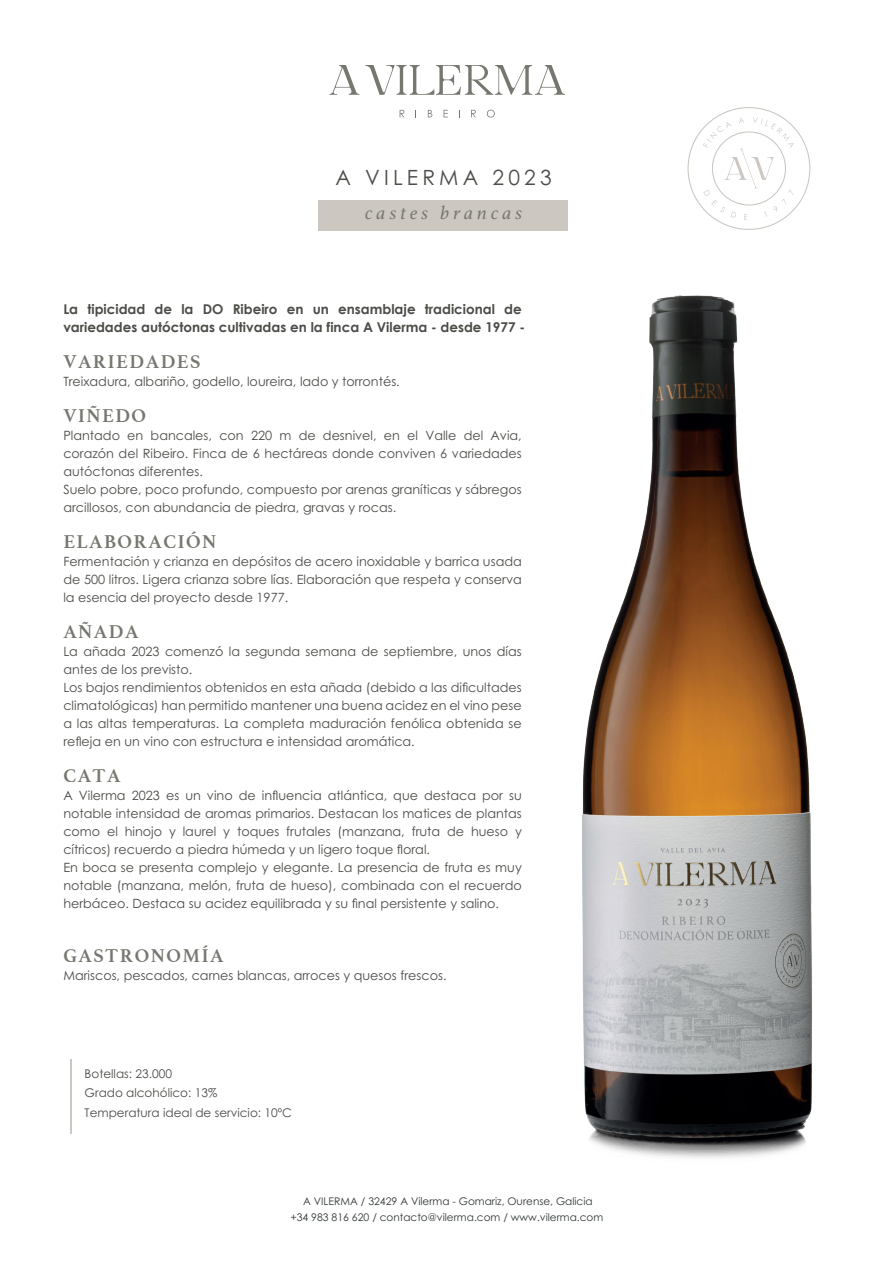
<style>
.page{position:relative;width:893px;height:1263px;background:#fff}
.page>*{position:absolute;margin:0;border:0;box-sizing:border-box;transform-origin:0 0}
.t1{font:21px "Century Gothic Pro";letter-spacing:.2em;color:#4b4d48}
.t2{font:700 19.5px "Athelas";letter-spacing:.075em;color:#767870}
.t3{font:italic 19.5px "Athelas";letter-spacing:.2em;color:#767870}
.t4{font:700 13.5px/18px "Century Gothic";color:#4b4d48}
.t5{font:12.75px/18px "Century Gothic Pro";color:#4b4d48}
.t6{font:12px/19.5px "Century Gothic Pro";color:#4b4d48}
.t7{font:10.5px/16px "Century Gothic Pro";color:#323738;text-align:center}
</style>
<div class="page">
<div style="left:318px;top:200px;width:250px;height:30px;background:#cdc7c2"></div>
<svg style="left:400px;top:110px;width:4px;height:7px"></svg>
<svg style="left:428px;top:110px;width:4px;height:7px"></svg>
<svg style="left:444px;top:110px;width:4px;height:7px"></svg>
<svg style="left:471px;top:110px;width:5px;height:7px"></svg>
<svg style="left:487px;top:110px;width:8px;height:8px"></svg>
<svg style="left:329px;top:65px;width:30px;height:30px"></svg>
<svg style="left:365px;top:65px;width:200px;height:30px"></svg>
<svg style="left:687px;top:107px;width:123px;height:123px"></svg>
<hr style="left:70px;top:1059px;width:1px;height:75px;background:#cdc7c2">
<img style="left:582px;top:295px;width:230px;height:864px">
<h1 class="t1" style="left:335px;top:164px;width:218px">A VILERMA 2023</h1>
<h2 class="t3" style="left:365px;top:202px;width:159px">castes brancas</h2>
<p class="t4" style="left:63px;top:300px;width:463px">La tipicidad de la DO Ribeiro en un ensamblaje tradicional de variedades autóctonas cultivadas en la finca A Vilerma - desde 1977 -</p>
<h2 class="t2" style="left:63px;top:346px;width:139px">VARIEDADES</h2>
<p class="t5" style="left:63px;top:372px;width:338px">Treixadura, albariño, godello, loureira, lado y torrontés.</p>
<h2 class="t2" style="left:63px;top:400px;width:84px">VIÑEDO</h2>
<p class="t5" style="left:63px;top:426px;width:460px">Plantado en bancales, con 220 m de desnivel, en el Valle del Avia, corazón del Ribeiro. Finca de 6 hectáreas donde conviven 6 variedades autóctonas diferentes.<br>Suelo pobre, poco profundo, compuesto por arenas graníticas y sábregos arcillosos, con abundancia de piedra, gravas y rocas.</p>
<h2 class="t2" style="left:63px;top:526px;width:155px">ELABORACIÓN</h2>
<p class="t5" style="left:63px;top:552px;width:460px;text-align:justify">Fermentación y crianza en depósitos de acero inoxidable y barrica usada de 500 litros. Ligera crianza sobre lías. Elaboración que respeta y conserva la esencia del proyecto desde 1977.</p>
<h2 class="t2" style="left:63px;top:616px;width:77px">AÑADA</h2>
<p class="t5" style="left:63px;top:642px;width:460px">La añada 2023 comenzó la segunda semana de septiembre, unos días antes de los previsto.<br>Los bajos rendimientos obtenidos en esta añada (debido a las dificultades climatológicas) han permitido mantener una buena acidez en el vino pese a las altas temperaturas. La completa maduración fenólica obtenida se refleja en un vino con estructura e intensidad aromática.</p>
<h2 class="t2" style="left:63px;top:760px;width:59px">CATA</h2>
<p class="t5" style="left:63px;top:786px;width:460px">A Vilerma 2023 es un vino de influencia atlántica, que destaca por su notable intensidad de aromas primarios. Destacan los matices de plantas como el hinojo y laurel y toques frutales (manzana, fruta de hueso y cítricos) recuerdo a piedra húmeda y un ligero toque floral.<br>En boca se presenta complejo y elegante. La presencia de fruta es muy notable (manzana, melón, fruta de hueso), combinada con el recuerdo herbáceo. Destaca su acidez equilibrada y su final persistente y salino.</p>
<h2 class="t2" style="left:63px;top:940px;width:162px">GASTRONOMÍA</h2>
<p class="t5" style="left:63px;top:966px;width:385px">Mariscos, pescados, carnes blancas, arroces y quesos frescos.</p>
<p class="t6" style="left:85px;top:1063px;width:209px">Botellas: 23.000<br>Grado alcohólico: 13%<br>Temperatura ideal de servicio: 10ºC</p>
<p class="t7" style="left:290px;top:1193px;width:315px">A VILERMA / 32429 A Vilerma - Gomariz, Ourense, Galicia<br>+34 983 816 620 / contacto@vilerma.com / www.vilerma.com</p>
</div>
